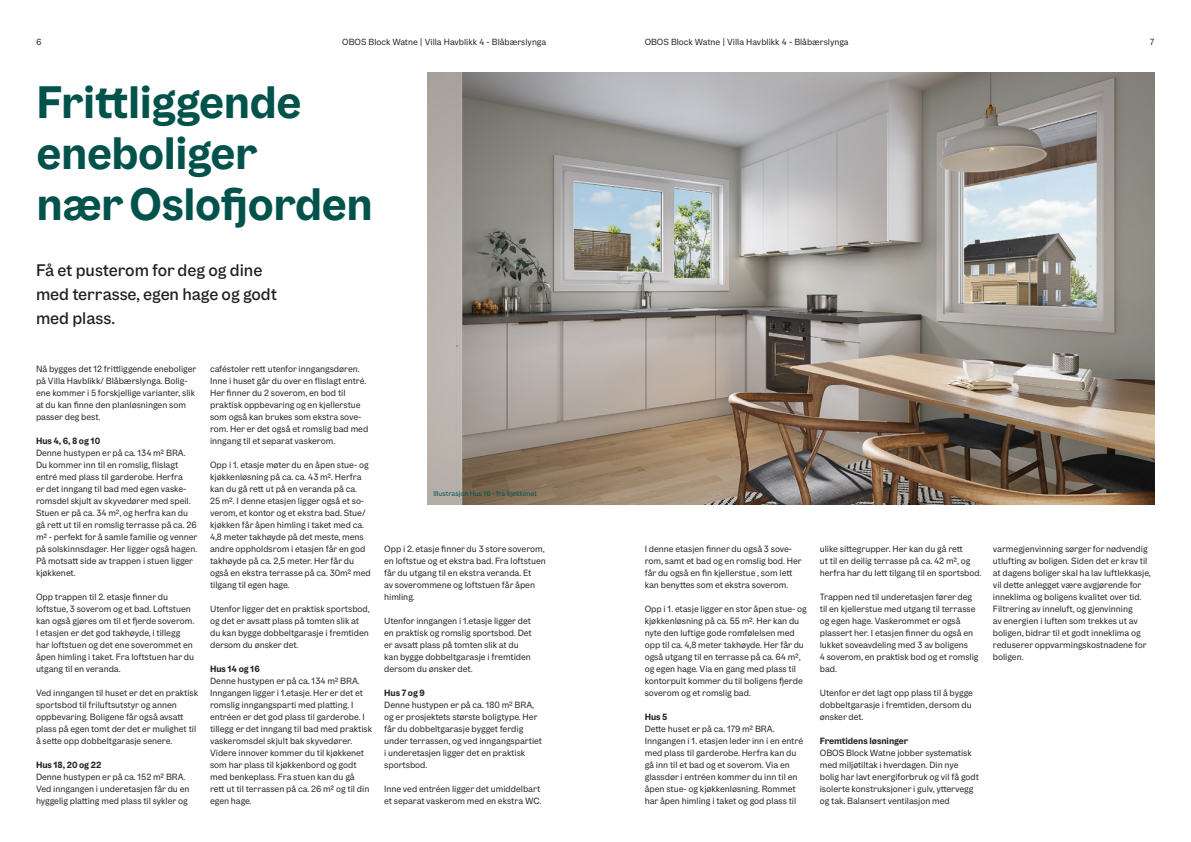
<style>
.page{position:relative;width:1191px;height:842px;background:#fff}
.page>*{position:absolute;margin:0;border:0;box-sizing:border-box;transform-origin:0 0}
.t1{font:700 46px/51px "OBOS Text";letter-spacing:-.01em;color:#02524c}
.t2{font:500 17px/24px "OBOS Text";color:#231f20}
.t3{font:9.1px/12px "OBOS Text";color:#231f20}
.t4{font:700 9.1px "OBOS Text";color:#231f20}
.t5{font:9px "OBOS Text";color:#231f20}
.t6{font:7.2px "OBOS Text";color:#02524c}
</style>
<div class="page">
<img style="left:428px;top:72px;width:727px;height:432px">
<p class="t5" style="left:36px;top:36px;width:7px">6</p>
<p class="t5" style="left:342px;top:36px;width:205px">OBOS Block Watne | Villa Havblikk 4 - Blåbærslynga</p>
<p class="t5" style="left:644px;top:36px;width:205px">OBOS Block Watne | Villa Havblikk 4 - Blåbærslynga</p>
<p class="t5" style="left:1149px;top:36px;width:7px">7</p>
<h1 class="t1" style="left:37px;top:77px;width:338px">Frittliggende eneboliger<br>nær Oslofjorden</h1>
<h2 class="t2" style="left:36px;top:258px;width:242px">Få et pusterom for deg og dine med terrasse, egen hage og godt med plass.</h2>
<p class="t3" style="left:210px;top:363px;width:160px">caféstoler rett utenfor inngangsdøren.<br>Inne i huset går du over en flislagt entré.<br>Her finner du 2 soverom, en bod til praktisk oppbevaring og en kjellerstue som også kan brukes som ekstra sove&shy;rom. Her er det også et romslig bad med inngang til et separat vaskerom.</p>
<p class="t3" style="left:210px;top:459px;width:162px">Opp i 1. etasje møter du en åpen stue- og kjøkkenløsning på ca. ca. 43 m2. Herfra kan du gå rett ut på en veranda på ca.<br>25 m2. I denne etasjen ligger også et so&shy;verom, et kontor og et ekstra bad. Stue/ kjøkken får åpen himling i taket med ca.<br>4,8 meter takhøyde på det meste, mens andre oppholdsrom i etasjen får en god takhøyde på ca. 2,5 meter. Her får du også en ekstra terrasse på ca. 30m2 med tilgang til egen hage.</p>
<p class="t3" style="left:210px;top:603px;width:161px">Utenfor ligger det en praktisk sportsbod, og det er avsatt plass på tomten slik at du kan bygge dobbeltgarasje i fremtiden dersom du ønsker det.</p>
<p class="t4" style="left:210px;top:663px;width:51px">Hus 14 og 16</p>
<p class="t3" style="left:210px;top:675px;width:164px">Denne hustypen er på ca. 134 m2 BRA.<br>Inngangen ligger i 1.etasje. Her er det et romslig inngangsparti med platting. I entréen er det god plass til garderobe. I tillegg er det inngang til bad med praktisk vaskeromsdel skjult bak skyvedører.<br>Videre innover kommer du til kjøkkenet som har plass til kjøkkenbord og godt med benkeplass. Fra stuen kan du gå<br>rett ut til terrassen på ca. 26 m2 og til din egen hage.</p>
<p class="t3" style="left:36px;top:363px;width:162px">Nå bygges det 12 frittliggende eneboliger på Villa Havblikk/ Blåbærslynga. Bolig&shy;ene kommer i 5 forskjellige varianter, slik at du kan finne den planløsningen som passer deg best.</p>
<p class="t4" style="left:36px;top:435px;width:66px">Hus 4, 6, 8 og 10</p>
<p class="t3" style="left:36px;top:447px;width:163px">Denne hustypen er på ca. 134 m2 BRA.<br>Du kommer inn til en romslig, flislagt entré med plass til garderobe. Herfra<br>er det inngang til bad med egen vaske&shy;romsdel skjult av skyvedører med speil.<br>Stuen er på ca. 34 m2, og herfra kan du gå rett ut til en romslig terrasse på ca. 26 m2 - perfekt for å samle familie og venner på solskinnsdager. Her ligger også hagen.<br>På motsatt side av trappen i stuen ligger kjøkkenet.</p>
<p class="t3" style="left:36px;top:591px;width:160px">Opp trappen til 2. etasje finner du loftstue, 3 soverom og et bad. Loftstuen kan også gjøres om til et fjerde soverom.<br>I etasjen er det god takhøyde, i tillegg har loftstuen og det ene soverommet en åpen himling i taket. Fra loftstuen har du utgang til en veranda.</p>
<p class="t3" style="left:36px;top:687px;width:164px">Ved inngangen til huset er det en praktisk sportsbod til friluftsutstyr og annen oppbevaring. Boligene får også avsatt plass på egen tomt der det er mulighet til å sette opp dobbeltgarasje senere.</p>
<p class="t4" style="left:36px;top:759px;width:67px">Hus 18, 20 og 22</p>
<p class="t3" style="left:36px;top:771px;width:155px">Denne hustypen er på ca. 152 m2 BRA.<br>Ved inngangen i underetasjen får du en hyggelig platting med plass til sykler og</p>
<p class="t6" style="left:433px;top:489px;width:105px">Illustrasjon Hus 16 - fra kjøkkenet</p>
<p class="t3" style="left:384px;top:543px;width:163px">Opp i 2. etasje finner du 3 store soverom, en loftstue og et ekstra bad. Fra loftstuen får du utgang til en ekstra veranda. Et<br>av soverommene og loftstuen får åpen himling.</p>
<p class="t3" style="left:384px;top:615px;width:149px">Utenfor inngangen i 1.etasje ligger det en praktisk og romslig sportsbod. Det er avsatt plass på tomten slik at du kan bygge dobbeltgarasje i fremtiden dersom du ønsker det.</p>
<p class="t4" style="left:384px;top:687px;width:42px">Hus 7 og 9</p>
<p class="t3" style="left:384px;top:699px;width:159px">Denne hustypen er på ca. 180 m2 BRA, og er prosjektets største boligtype. Her får du dobbeltgarasje bygget ferdig under terrassen, og ved inngangspartiet i underetasjen ligger det en praktisk sportsbod.</p>
<p class="t3" style="left:384px;top:783px;width:159px">Inne ved entréen ligger det umiddelbart et separat vaskerom med en ekstra WC.</p>
<p class="t3" style="left:644px;top:543px;width:159px">I denne etasjen finner du også 3 sove&shy;rom, samt et bad og en romslig bod. Her får du også en fin kjellerstue , som lett kan benyttes som et ekstra soverom.</p>
<p class="t3" style="left:644px;top:603px;width:164px">Opp i 1. etasje ligger en stor åpen stue- og kjøkkenløsning på ca. 55 m2. Her kan du nyte den luftige gode romfølelsen med opp til ca. 4,8 meter takhøyde. Her får du også utgang til en terrasse på ca. 64 m2, og egen hage. Via en gang med plass til kontorpult kommer du til boligens fjerde soverom og et romslig bad.</p>
<p class="t4" style="left:644px;top:711px;width:24px">Hus 5</p>
<p class="t3" style="left:644px;top:723px;width:160px">Dette huset er på ca. 179 m2 BRA.<br>Inngangen i 1. etasjen leder inn i en entré med plass til garderobe. Herfra kan du gå inn til et bad og et soverom. Via en glassdør i entréen kommer du inn til en åpen stue- og kjøkkenløsning. Rommet har åpen himling i taket og god plass til</p>
<p class="t3" style="left:820px;top:543px;width:163px">ulike sittegrupper. Her kan du gå rett<br>ut til en deilig terrasse på ca. 42 m2, og herfra har du lett tilgang til en sportsbod.</p>
<p class="t3" style="left:820px;top:591px;width:160px">Trappen ned til underetasjen fører deg til en kjellerstue med utgang til terrasse og egen hage. Vaskerommet er også plassert her. I etasjen finner du også en lukket soveavdeling med 3 av boligens<br>4 soverom, en praktisk bod og et romslig bad.</p>
<p class="t3" style="left:820px;top:687px;width:155px">Utenfor er det lagt opp plass til å bygge dobbeltgarasje i fremtiden, dersom du ønsker det.</p>
<p class="t4" style="left:820px;top:735px;width:90px">Fremtidens løsninger</p>
<p class="t3" style="left:820px;top:747px;width:161px">OBOS Block Watne jobber systematisk med miljøtiltak i hverdagen. Din nye bolig har lavt energiforbruk og vil få godt isolerte konstruksjoner i gulv, yttervegg og tak. Balansert ventilasjon med</p>
<p class="t3" style="left:993px;top:543px;width:159px">varmegjenvinning sørger for nødvendig utlufting av boligen. Siden det er krav til at dagens boliger skal ha lav luftlekkasje, vil dette anlegget være avgjørende for inneklima og boligens kvalitet over tid.<br>Filtrering av inneluft, og gjenvinning<br>av energien i luften som trekkes ut av boligen, bidrar til et godt inneklima og reduserer oppvarmingskostnadene for boligen.</p>
</div>
